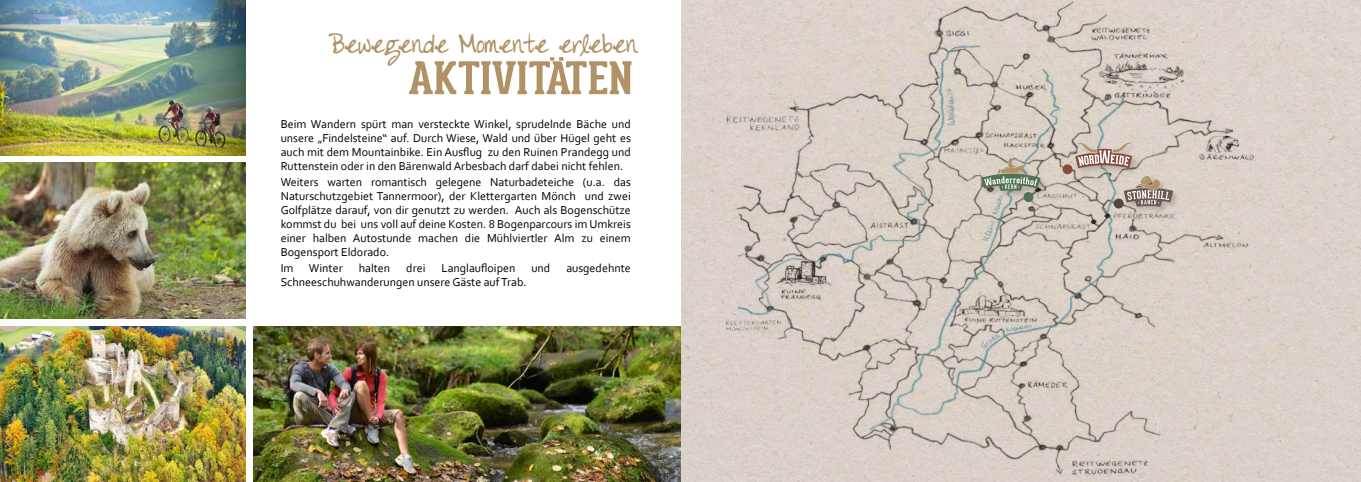
<style>
.page{position:relative;width:1361px;height:482px;background:#fff}
.page>*{position:absolute;margin:0;border:0;box-sizing:border-box;transform-origin:0 0}
.t1{font:700 44px "Geared Slab";color:#b19166;scale:1.16 1}
.t2{font:24px "DJB Color Me Chic";color:#b19166}
.t3{font:12px/14px "Corbel";color:#000;text-align:justify}
</style>
<div class="page">
<div style="left:681px;top:0;width:680px;height:482px;background:#dad2cb"></div>
<img style="left:722px;top:0;width:601px;height:482px">
<svg style="left:1023px;top:192px;width:10px;height:10px"></svg>
<div style="left:1113px;top:199px;width:10px;height:9px;background:#53473f;border-radius:50%"></div>
<div style="left:1062px;top:164px;width:10px;height:10px;background:#8a4a3d;border-radius:50%"></div>
<img style="left:253px;top:326px;width:427px;height:156px">
<img style="left:0;top:0;width:245px;height:156px">
<img style="left:0;top:162px;width:245px;height:156px">
<img style="left:0;top:326px;width:245px;height:156px">
<div style="left:980px;top:157px;width:69px;height:43px;background:#000;opacity:.17"></div>
<svg style="left:981px;top:157px;width:59px;height:34px"></svg>
<div style="left:1074px;top:142px;width:66px;height:35px;background:#000;opacity:.17"></div>
<svg style="left:1075px;top:143px;width:57px;height:25px"></svg>
<div style="left:1123px;top:175px;width:57px;height:39px;background:#000;opacity:.17"></div>
<svg style="left:1123px;top:176px;width:50px;height:31px"></svg>
<h2 class="t2" style="left:329px;top:31px;width:310px">Bewegende Momente erleben</h2>
<h1 class="t1" style="left:407px;top:51px;width:195px">AKTIVITÄTEN</h1>
<p class="t3" style="left:281px;top:116px;width:352px">Beim Wandern spürt man versteckte Winkel, sprudelnde Bäche und unsere „Findelsteine“ auf. Durch Wiese, Wald und über Hügel geht es auch mit dem Mountainbike. Ein Ausflug zu den Ruinen Prandegg und Ruttenstein oder in den Bärenwald Arbesbach darf dabei nicht fehlen.</p>
<p class="t3" style="left:281px;top:174px;width:352px">Weiters warten romantisch gelegene Naturbadeteiche (u.a. das Naturschutzgebiet Tannermoor), der Klettergarten Mönch und zwei Golfplätze darauf, von dir genutzt zu werden. Auch als Bogenschütze kommst du bei uns voll auf deine Kosten. 8 Bogenparcours im Umkreis einer halben Autostunde machen die Mühlviertler Alm zu einem Bogensport Eldorado.</p>
<p class="t3" style="left:281px;top:260px;width:14px">Im</p>
<p class="t3" style="left:309px;top:260px;width:35px">Winter</p>
<p class="t3" style="left:359px;top:260px;width:33px">halten</p>
<p class="t3" style="left:406px;top:260px;width:21px">drei</p>
<p class="t3" style="left:441px;top:260px;width:75px">Langlaufloipen</p>
<p class="t3" style="left:531px;top:260px;width:20px">und</p>
<p class="t3" style="left:566px;top:260px;width:66px">ausgedehnte</p>
<p class="t3" style="left:281px;top:274px;width:247px">Schneeschuhwanderungen unsere Gäste auf Trab.</p>
</div>
